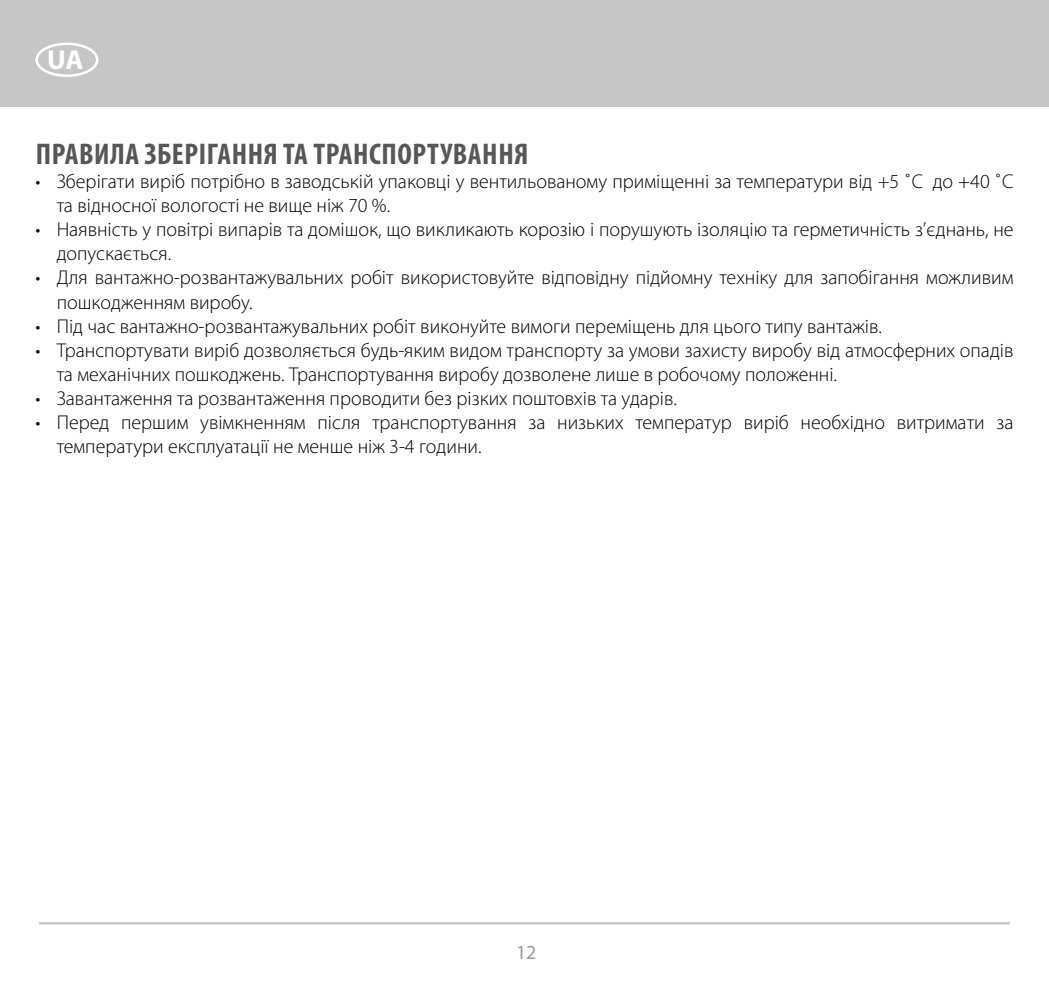
<style>
.page{position:relative;width:1049px;height:993px;background:#fff}
.page>*{position:absolute;margin:0;border:0;box-sizing:border-box;transform-origin:0 0}
.t1{font:700 condensed 30px "Myriad Pro";letter-spacing:.02em;color:#575756}
.t2{font:700 27.5px "Myriad Pro";color:#fff}
.t3{font:300 20px/24px "Myriad Pro";color:#000}
.t4{font:20px "Myriad Pro";color:#9d9d9c}
</style>
<div class="page">
<div style="left:0;top:0;width:1049px;height:106px;background:#c6c6c6"></div>
<div style="left:35px;top:43px;width:63px;height:34px;border:2px solid #fff;border-radius:50%"></div>
<hr style="left:39px;top:921px;width:971px;height:3px;background:#c6c6c6">
<h2 class="t2" style="left:47px;top:42px;width:38px">UA</h2>
<h1 class="t1" style="left:36px;top:135px;width:494px">ПРАВИЛА ЗБЕРІГАННЯ ТА ТРАНСПОРТУВАННЯ</h1>
<p class="t3" style="left:57px;top:170px;width:958px;text-indent:-21px">• Зберігати виріб потрібно в заводській упаковці у вентильованому приміщенні за температури від +5 ˚С до +40 ˚С та відносної вологості не вище ніж 70 %.</p>
<p class="t3" style="left:57px;top:218px;width:958px;text-indent:-21px">• Наявність у повітрі випарів та домішок, що викликають корозію і порушують ізоляцію та герметичність з’єднань, не допускається.</p>
<p class="t3" style="left:57px;top:266px;width:958px;text-indent:-21px">• Для вантажно-розвантажувальних робіт використовуйте відповідну підйомну техніку для запобігання можливим пошкодженням виробу.</p>
<p class="t3" style="left:35px;top:314px;width:848px">• Під час вантажно-розвантажувальних робіт виконуйте вимоги переміщень для цього типу вантажів.</p>
<p class="t3" style="left:57px;top:338px;width:958px;text-indent:-21px">• Транспортувати виріб дозволяється будь-яким видом транспорту за умови захисту виробу від атмосферних опадів та механічних пошкоджень. Транспортування виробу дозволене лише в робочому положенні.</p>
<p class="t3" style="left:35px;top:386px;width:643px">• Завантаження та розвантаження проводити без різких поштовхів та ударів.</p>
<p class="t3" style="left:57px;top:410px;width:958px;text-indent:-21px">• Перед першим увімкненням після транспортування за низьких температур виріб необхідно витримати за температури експлуатації не менше ніж 3-4 години.</p>
<p class="t4" style="left:516px;top:939px;width:22px">12</p>
</div>
